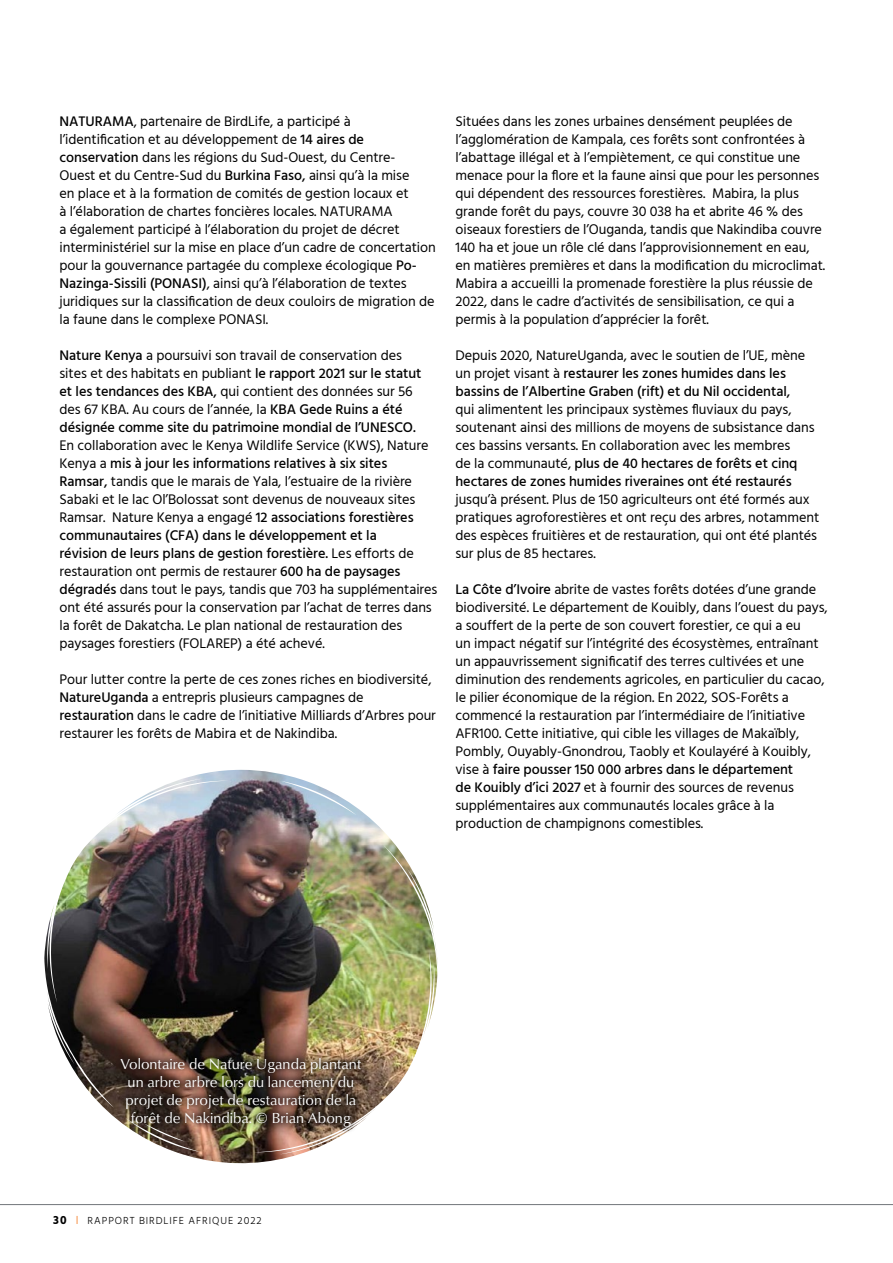
<style>
.page{position:relative;width:893px;height:1263px;background:#fff}
.page>*{position:absolute;margin:0;border:0;box-sizing:border-box;transform-origin:0 0}
.t1{font:15px/18px "Classico URWTOT";color:#fff;text-align:center}
.t2{font:14.25px/18px "Hind Madurai";letter-spacing:-.005em;color:#000}
.t3{font:500 14.25px/18px "Hind Madurai";letter-spacing:-.005em;color:#000}
.t4{font:300 10.5px "Hind Madurai";letter-spacing:.09em;color:#000}
.s1{font-weight:500}
.s2{font-weight:400}
.s3{font-weight:700;font-size:12px}
.s4{font-size:12px;color:#f47920}
</style>
<div class="page">
<hr style="left:0;top:1204px;width:893px;height:1px;background:#71767a">
<img style="left:44px;top:778px;width:332px;height:386px">
<div style="left:114px;top:1050px;width:255px;height:84px;background:#000;opacity:.75"></div>
<p class="t2" style="left:60px;top:112px;width:378px"><span class="s1">NATURAMA</span>, partenaire de BirdLife, a participé à l’identification et au développement de <span class="s1">14 aires de conservation</span> dans les régions du Sud-Ouest, du Centre-<br>Ouest et du Centre-Sud du <span class="s1">Burkina Faso,</span> ainsi qu’à la mise<br>en place et à la formation de comités de gestion locaux et<br>à l’élaboration de chartes foncières locales. NATURAMA<br>a également participé à l’élaboration du projet de décret interministériel sur la mise en place d’un cadre de concertation pour la gouvernance partagée du complexe écologique <span class="s1">Po-Nazinga-Sissili (PONASI)</span>, ainsi qu’à l’élaboration de textes juridiques sur la classification de deux couloirs de migration de la faune dans le complexe PONASI.</p>
<p class="t3" style="left:60px;top:346px;width:363px">Nature Kenya <span class="s2">a poursuivi son travail de conservation des sites et des habitats en publiant</span> le rapport 2021 sur le statut et les tendances des KBA, <span class="s2">qui contient des données sur 56 des 67 KBA. Au cours de l’année, la</span> KBA Gede Ruins a été désignée comme site du patrimoine mondial de l’UNESCO.</p>
<p class="t2" style="left:60px;top:436px;width:379px">En collaboration avec le Kenya Wildlife Service (KWS), Nature Kenya a <span class="s1">mis à jour les informations relatives à six sites Ramsar,</span> tandis que le marais de Yala, l’estuaire de la rivière Sabaki et le lac Ol’Bolossat sont devenus de nouveaux sites Ramsar. Nature Kenya a engagé <span class="s1">12 associations forestières communautaires (CFA) dans le développement et la<br>révision de leurs plans de gestion forestière.</span> Les efforts de restauration ont permis de restaurer <span class="s1">600 ha de paysages dégradés</span> dans tout le pays, tandis que 703 ha supplémentaires ont été assurés pour la conservation par l’achat de terres dans la forêt de Dakatcha. Le plan national de restauration des paysages forestiers (FOLAREP) a été achevé.</p>
<p class="t2" style="left:60px;top:670px;width:378px">Pour lutter contre la perte de ces zones riches en biodiversité, <span class="s1">NatureUganda</span> a entrepris plusieurs campagnes de <span class="s1">restauration</span> dans le cadre de l’initiative Milliards d’Arbres pour restaurer les forêts de Mabira et de Nakindiba.</p>
<p class="t2" style="left:455px;top:113px;width:371px">Situées dans les zones urbaines densément peuplées de l’agglomération de Kampala, ces forêts sont confrontées à l’abattage illégal et à l’empiètement, ce qui constitue une menace pour la flore et la faune ainsi que pour les personnes qui dépendent des ressources forestières. Mabira, la plus grande forêt du pays, couvre 30 038 ha et abrite 46 % des oiseaux forestiers de l’Ouganda, tandis que Nakindiba couvre 140 ha et joue un rôle clé dans l’approvisionnement en eau, en matières premières et dans la modification du microclimat.<br>Mabira a accueilli la promenade forestière la plus réussie de 2022, dans le cadre d’activités de sensibilisation, ce qui a permis à la population d’apprécier la forêt.</p>
<p class="t3" style="left:455px;top:346px;width:351px"><span class="s2">Depuis 2020, NatureUganda, avec le soutien de l’UE, mène un projet visant à</span> restaurer les zones humides dans les bassins de l’Albertine Graben (rift) et du Nil occidental,</p>
<p class="t2" style="left:455px;top:401px;width:361px">qui alimentent les principaux systèmes fluviaux du pays, soutenant ainsi des millions de moyens de subsistance dans ces bassins versants. En collaboration avec les membres<br>de la communauté, <span class="s1">plus de 40 hectares de forêts et cinq hectares de zones humides riveraines ont été restaurés</span></p>
<p class="t2" style="left:455px;top:490px;width:365px">jusqu’à présent. Plus de 150 agriculteurs ont été formés aux pratiques agroforestières et ont reçu des arbres, notamment des espèces fruitières et de restauration, qui ont été plantés sur plus de 85 hectares.</p>
<p class="t2" style="left:455px;top:580px;width:374px"><span class="s1">La Côte d’Ivoire</span> abrite de vastes forêts dotées d’une grande biodiversité. Le département de Kouibly, dans l’ouest du pays, a souffert de la perte de son couvert forestier, ce qui a eu<br>un impact négatif sur l’intégrité des écosystèmes, entraînant un appauvrissement significatif des terres cultivées et une diminution des rendements agricoles, en particulier du cacao, le pilier économique de la région. En 2022, SOS-Forêts a commencé la restauration par l’intermédiaire de l’initiative AFR100. Cette initiative, qui cible les villages de Makaïbly, Pombly, Ouyably-Gnondrou, Taobly et Koulayéré à Kouibly, vise à <span class="s1">faire pousser 150 000 arbres dans le département<br>de Kouibly d’ici 2027</span> et à fournir des sources de revenus supplémentaires aux communautés locales grâce à la production de champignons comestibles.</p>
<p class="t1" style="left:120px;top:1055px;width:242px">Volontaire de Nature Uganda plantant un arbre arbre lors du lancement du projet de projet de restauration de la forêt de Nakindiba. © Brian Abong</p>
<p class="t4" style="left:53px;top:1217px;width:210px"><span class="s3">30</span> <span class="s4">I</span> RAPPORT BIRDLIFE AFRIQUE 2022</p>
</div>
